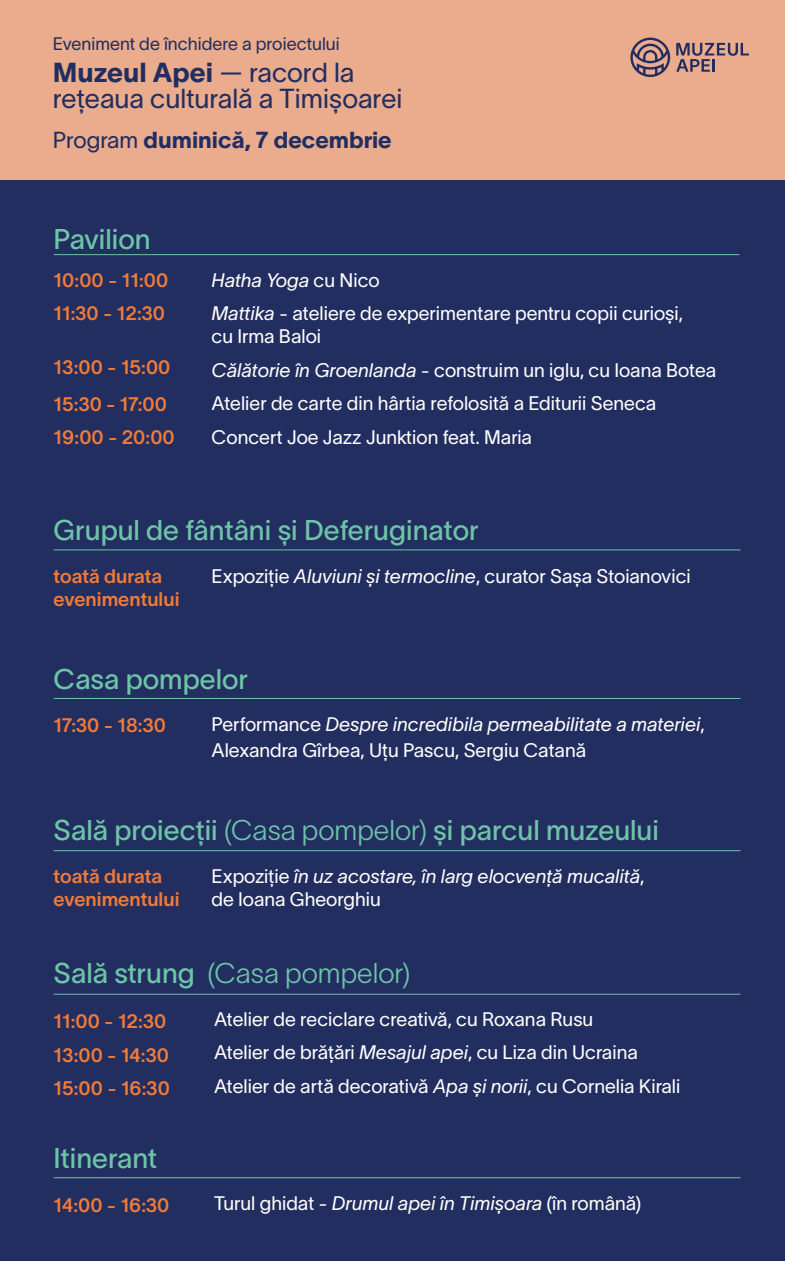
<style>
.page{position:relative;width:785px;height:1261px;background:#fff}
.page>*{position:absolute;margin:0;border:0;box-sizing:border-box;transform-origin:0 0}
.t1{font:28px "TWK Lausanne 400";color:#6dc4a7}
.t2{font:28px "TWK Lausanne 200";color:#6dc4a7}
.t3{font:26.95px "TWK Lausanne 300";color:#222d60}
.t4{font:26.95px "TWK Lausanne 800";color:#222d60}
.t5{font:22.75px "TWK Lausanne 800";color:#222d60}
.t6{font:19.25px/33.6px "TWK Lausanne 300";color:#fff}
.t7{font:19.25px/33.6px "TWK Lausanne 600";color:#f07b38}
.t8{font:italic 19.25px/23.1px "TWK Lausanne 300";color:#fff}
.t9{font:17.85px "TWK Lausanne 300";color:#222d60}
.s1{font-family:"TWK Lausanne 300"}
.s2{font-style:italic}
.s3{font-family:"TWK Lausanne 200"}
.s4{font-style:normal}
.s5{font-family:"TWK Lausanne 400"}
</style>
<div class="page">
<div style="left:0;top:180px;width:785px;height:1080px;background:#222d60"></div>
<div style="left:0;top:0;width:785px;height:180px;background:#eaac8d"></div>
<hr style="left:54px;top:254px;width:685px;height:1px;background:#6dc4a7">
<hr style="left:54px;top:698px;width:686px;height:1px;background:#6dc4a7">
<hr style="left:54px;top:850px;width:686px;height:1px;background:#6dc4a7">
<hr style="left:54px;top:549px;width:686px;height:1px;background:#6dc4a7">
<svg style="left:630px;top:38px;width:40px;height:39px"></svg>
<svg style="left:676px;top:43px;width:73px;height:29px"></svg>
<hr style="left:54px;top:1177px;width:686px;height:1px;background:#6dc4a7">
<hr style="left:54px;top:993px;width:686px;height:1px;background:#6dc4a7">
<p class="t9" style="left:53px;top:31px;width:288px">Eveniment de închidere a proiectului</p>
<h2 class="t4" style="left:53px;top:54px;width:303px">Muzeul Apei <span class="s1">— racord la</span></h2>
<h2 class="t3" style="left:53px;top:79px;width:351px">rețeaua culturală a Timișoarei</h2>
<p class="t5" style="left:53px;top:124px;width:340px"><span class="s1">Program</span> duminică, 7 decembrie</p>
<h1 class="t1" style="left:54px;top:219px;width:99px">Pavilion</h1>
<p class="t7" style="left:54px;top:262px;width:116px">10:00 - 11:00<br>11:30 - 12:30</p>
<p class="t7" style="left:54px;top:347px;width:118px;line-height:37.1px">13:00 - 15:00<br>15:30 - 17:00</p>
<p class="t7" style="left:54px;top:419px;width:123px">19:00 - 20:00</p>
<p class="t6" style="left:211px;top:261px;width:473px"><span class="s2">Hatha Yoga</span> cu Nico<br><span class="s2">Mattika</span> - ateliere de experimentare pentru copii curioși,</p>
<p class="t6" style="left:211px;top:318px;width:506px">cu Irma Baloi<br><span class="s2">Călătorie în Groenlanda</span> - construim un iglu, cu Ioana Botea Atelier de carte din hârtia refolosită a Editurii Seneca Concert Joe Jazz Junktion feat. Maria</p>
<h1 class="t1" style="left:54px;top:511px;width:426px">Grupul de fântâni și Deferuginator</h1>
<p class="t7" style="left:54px;top:558px;width:110px">toată durata</p>
<p class="t6" style="left:211px;top:558px;width:481px">Expoziție <span class="s2">Aluviuni și termocline</span>, curator Sașa Stoianovici</p>
<p class="t7" style="left:54px;top:581px;width:127px">evenimentului</p>
<h1 class="t1" style="left:54px;top:659px;width:196px">Casa pompelor</h1>
<p class="t6" style="left:211px;top:709px;width:494px;line-height:26.6px">Performance <span class="s2">Despre incredibila permeabilitate a materiei</span>,<br>Alexandra Gîrbea, Uțu Pascu, Sergiu Catană</p>
<p class="t7" style="left:54px;top:707px;width:114px">17:30 - 18:30</p>
<h1 class="t1" style="left:54px;top:810px;width:607px">Sală proiecții <span class="s3">(Casa pompelor)</span> și parcul muzeului</h1>
<p class="t8" style="left:211px;top:863px;width:434px"><span class="s4">Expoziție</span> în uz acostare, în larg elocvență mucalită<span class="s4">, de Ioana Gheorghiu</span></p>
<p class="t7" style="left:54px;top:863px;width:127px;line-height:23.1px">toată durata evenimentului</p>
<h1 class="t2" style="left:54px;top:953px;width:358px"><span class="s5">Sală strung</span> (Casa pompelor)</h1>
<p class="t7" style="left:54px;top:1003px;width:118px">11:00 - 12:30<br>13:00 - 14:30<br>15:00 - 16:30</p>
<p class="t6" style="left:214px;top:1000px;width:468px">Atelier de reciclare creativă, cu Roxana Rusu<br>Atelier de brățări <span class="s2">Mesajul apei</span>, cu Liza din Ucraina<br>Atelier de artă decorativă <span class="s2">Apa și norii</span>, cu Cornelia Kirali</p>
<h1 class="t1" style="left:54px;top:1138px;width:105px">Itinerant</h1>
<p class="t7" style="left:54px;top:1186px;width:117px">14:00 - 16:30</p>
<p class="t6" style="left:214px;top:1185px;width:429px">Turul ghidat - <span class="s2">Drumul apei în Timișoara</span> (în română)</p>
</div>
